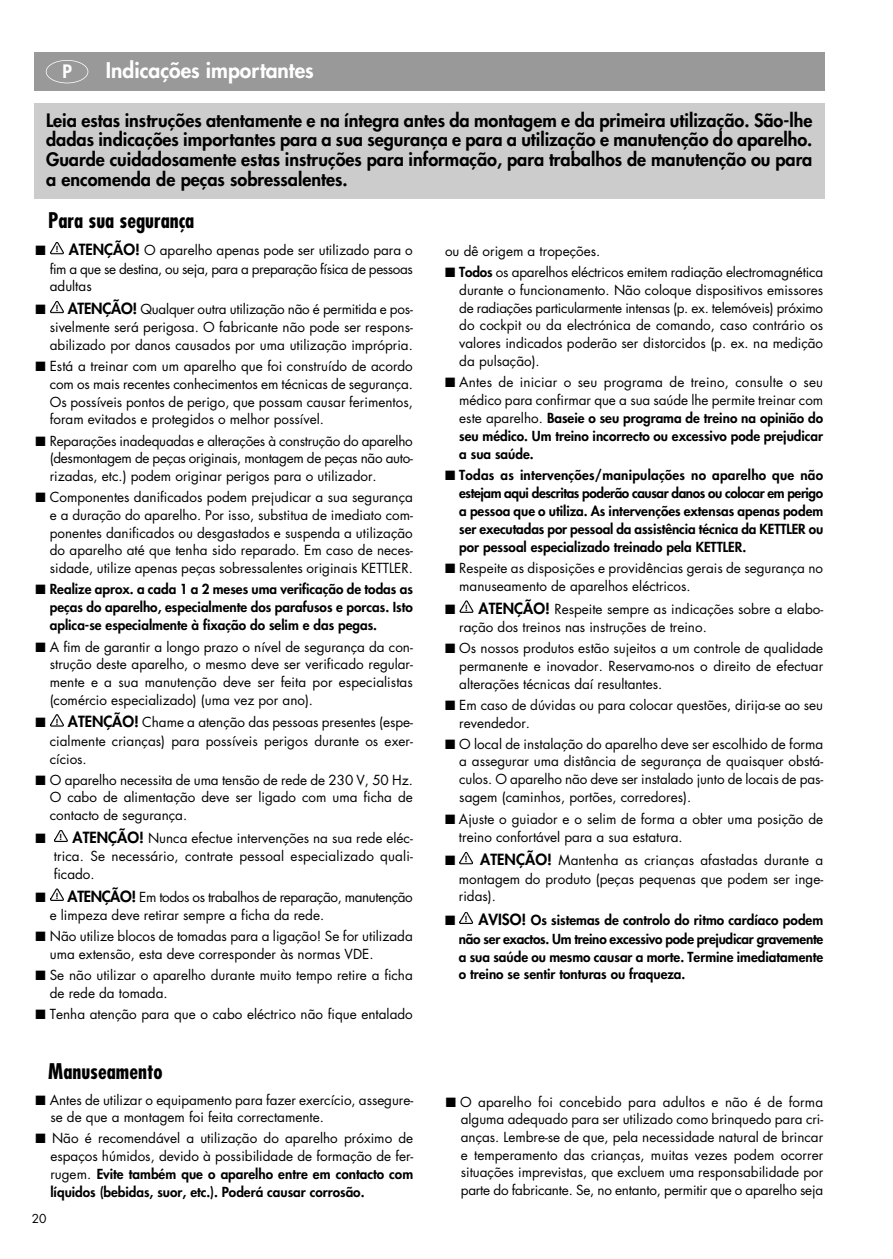
<style>
.page{position:relative;width:893px;height:1259px;background:#fff}
.page>*{position:absolute;margin:0;border:0;box-sizing:border-box;transform-origin:0 0}
.t1{font:700 condensed 21px "Futura";color:#000}
.t2{font:800 21px "Futura CE";color:#fff}
.t3{font:800 18px/19.8px "Futura CE";color:#000;text-align:justify}
.t4{font:800 18px "Futura";color:#fff}
.t5{font:13.5px/17.7px "Futura CE";color:#000;text-align:justify}
.t6{font:800 13.5px/18px "Futura CE";color:#000;text-align:justify}
.t7{font:13.5px/18.5px "Futura CE";letter-spacing:-.025em;color:#000}
.t8{font:12px "Futura";color:#000}
.t9{font:800 8.1px "Futura";color:#000}
.s1{font-weight:800;font-size:15px}
.s2{font-weight:800}
.s3{font-size:15px}
</style>
<div class="page">
<div style="left:34px;top:52px;width:791px;height:39px;background:#999"></div>
<div style="left:34px;top:103px;width:791px;height:96px;background:#ccc"></div>
<svg style="left:51px;top:889px;width:12px;height:11px"></svg>
<svg style="left:51px;top:714px;width:12px;height:12px"></svg>
<svg style="left:51px;top:301px;width:12px;height:12px"></svg>
<svg style="left:51px;top:242px;width:12px;height:12px"></svg>
<svg style="left:54px;top:830px;width:13px;height:11px"></svg>
<svg style="left:460px;top:912px;width:13px;height:11px"></svg>
<svg style="left:460px;top:852px;width:13px;height:12px"></svg>
<svg style="left:460px;top:601px;width:13px;height:11px"></svg>
<div style="left:46px;top:60px;width:42px;height:23px;border:2px solid #fff;border-radius:50%"></div>
<h1 class="t2" style="left:106px;top:60px;width:209px">Indicações importantes</h1>
<p class="t3" style="left:46px;top:111px;width:768px">Leia estas instruções atentamente e na íntegra antes da montagem e da primeira utilização. São-lhe dadas indicações importantes para a sua segurança e para a utilização e manutenção do aparelho.<br>Guarde cuidadosamente estas instruções para informação, para trabalhos de manutenção ou para a encomenda de peças sobressalentes.</p>
<h2 class="t4" style="left:63px;top:63px;width:11px">P</h2>
<h1 class="t1" style="left:48px;top:211px;width:148px">Para sua segurança</h1>
<p class="t5" style="left:50px;top:242px;width:365px;line-height:18.1px;text-indent:-14px">■ <span class="s1">ATENÇÃO!</span> O aparelho apenas pode ser utilizado para o fim a que se destina, ou seja, para a preparação física de pessoas adultas</p>
<p class="t5" style="left:50px;top:301px;width:365px;line-height:18.1px;text-indent:-14px">■ <span class="s1">ATENÇÃO!</span> Qualquer outra utilização não é permitida e pos&shy;sivelmente será perigosa. O fabricante não pode ser respons&shy;abilizado por danos causados por uma utilização imprópria.</p>
<p class="t5" style="left:50px;top:358px;width:365px;text-indent:-14px">■ Está a treinar com um aparelho que foi construído de acordo com os mais recentes conhecimentos em técnicas de segurança.<br>Os possíveis pontos de perigo, que possam causar ferimentos, foram evitados e protegidos o melhor possível.</p>
<p class="t5" style="left:50px;top:433px;width:365px;text-indent:-14px">■ Reparações inadequadas e alterações à construção do aparelho (desmontagem de peças originais, montagem de peças não auto&shy;rizadas, etc.) podem originar perigos para o utilizador.</p>
<p class="t5" style="left:50px;top:489px;width:365px;text-indent:-14px">■ Componentes danificados podem prejudicar a sua segurança e a duração do aparelho. Por isso, substitua de imediato com&shy;ponentes danificados ou desgastados e suspenda a utilização do aparelho até que tenha sido reparado. Em caso de neces&shy;sidade, utilize apenas peças sobressalentes originais KETTLER.</p>
<p class="t6" style="left:50px;top:581px;width:365px;text-indent:-14px">■ Realize aprox. a cada 1 a 2 meses uma verificação de todas as peças do aparelho, especialmente dos parafusos e porcas. Isto aplica-se especialmente à fixação do selim e das pegas.</p>
<p class="t5" style="left:50px;top:639px;width:365px;text-indent:-14px">■ A fim de garantir a longo prazo o nível de segurança da con&shy;strução deste aparelho, o mesmo deve ser verificado regular&shy;mente e a sua manutenção deve ser feita por especialistas (comércio especializado) (uma vez por ano).</p>
<p class="t5" style="left:50px;top:714px;width:365px;line-height:18.1px;text-indent:-14px">■ <span class="s1">ATENÇÃO!</span> Chame a atenção das pessoas presentes (espe&shy;cialmente crianças) para possíveis perigos durante os exer&shy;cícios.</p>
<p class="t5" style="left:50px;top:772px;width:365px;text-indent:-14px">■ O aparelho necessita de uma tensão de rede de 230 V, 50 Hz.<br>O cabo de alimentação deve ser ligado com uma ficha de contacto de segurança.</p>
<p class="t5" style="left:54px;top:830px;width:361px;line-height:18.1px;text-indent:-18px">■ <span class="s1">ATENÇÃO!</span> Nunca efectue intervenções na sua rede eléc&shy;trica. Se necessário, contrate pessoal especializado quali&shy;ficado.</p>
<p class="t7" style="left:50px;top:888px;width:365px;text-indent:-14px">■ <span class="s1">ATENÇÃO!</span> Em todos os trabalhos de reparação, manutenção e limpeza deve retirar sempre a ficha da rede.</p>
<p class="t5" style="left:50px;top:928px;width:365px;text-indent:-14px">■ Não utilize blocos de tomadas para a ligação! Se for utilizada uma extensão, esta deve corresponder às normas VDE.</p>
<p class="t5" style="left:50px;top:967px;width:365px;text-indent:-14px">■ Se não utilizar o aparelho durante muito tempo retire a ficha de rede da tomada.</p>
<p class="t5" style="left:36px;top:1006px;width:379px">■ Tenha atenção para que o cabo eléctrico não fique entalado</p>
<p class="t9" style="left:56px;top:245px;width:4px">!</p>
<p class="t9" style="left:56px;top:304px;width:4px">!</p>
<p class="t9" style="left:56px;top:717px;width:4px">!</p>
<p class="t9" style="left:60px;top:833px;width:4px">!</p>
<p class="t9" style="left:56px;top:892px;width:4px">!</p>
<h1 class="t1" style="left:48px;top:1062px;width:116px">Manuseamento</h1>
<p class="t5" style="left:50px;top:1092px;width:364px;text-indent:-15px">■ Antes de utilizar o equipamento para fazer exercício, assegure&shy;se de que a montagem foi feita correctamente.</p>
<p class="t5" style="left:50px;top:1130px;width:364px;text-indent:-15px">■ Não é recomendável a utilização do aparelho próximo de espaços húmidos, devido à possibilidade de formação de fer&shy;rugem. <span class="s2">Evite também que o aparelho entre em contacto com líquidos (bebidas, suor, etc.). Poderá causar corrosão.</span></p>
<p class="t8" style="left:32px;top:1213px;width:16px">20</p>
<p class="t5" style="left:445px;top:243px;width:157px">ou dê origem a tropeções.</p>
<p class="t5" style="left:459px;top:264px;width:365px;text-indent:-14px">■ <span class="s2">Todos</span> os aparelhos eléctricos emitem radiação electromagnética durante o funcionamento. Não coloque dispositivos emissores de radiações particularmente intensas (p. ex. telemóveis) próximo do cockpit ou da electrónica de comando, caso contrário os valores indicados poderão ser distorcidos (p. ex. na medição da pulsação).</p>
<p class="t5" style="left:459px;top:374px;width:365px;text-indent:-14px">■ Antes de iniciar o seu programa de treino, consulte o seu médico para confirmar que a sua saúde lhe permite treinar com este aparelho. <span class="s2">Baseie o seu programa de treino na opinião do seu médico. Um treino incorrecto ou excessivo pode prejudicar a sua saúde.</span></p>
<p class="t6" style="left:459px;top:467px;width:365px;text-indent:-14px">■ Todas as intervenções/manipulações no aparelho que não estejam aqui descritas poderão causar danos ou colocar em perigo a pessoa que o utiliza. As intervenções extensas apenas podem ser executadas por pessoal da assistência técnica da KETTLER ou por pessoal especializado treinado pela KETTLER.</p>
<p class="t5" style="left:459px;top:560px;width:365px;text-indent:-14px">■ Respeite as disposições e providências gerais de segurança no manuseamento de aparelhos eléctricos.</p>
<p class="t5" style="left:459px;top:600px;width:365px;line-height:18.5px;text-indent:-14px">■ <span class="s1">ATENÇÃO!</span> Respeite sempre as indicações sobre a elabo&shy;ração dos treinos nas instruções de treino.</p>
<p class="t5" style="left:459px;top:640px;width:365px;text-indent:-14px">■ Os nossos produtos estão sujeitos a um controle de qualidade permanente e inovador. Reservamo-nos o direito de efectuar alterações técnicas daí resultantes.</p>
<p class="t5" style="left:459px;top:697px;width:365px;text-indent:-14px">■ Em caso de dúvidas ou para colocar questões, dirija-se ao seu revendedor.</p>
<p class="t5" style="left:459px;top:736px;width:365px;text-indent:-14px">■ O local de instalação do aparelho deve ser escolhido de forma a assegurar uma distância de segurança de quaisquer obstá&shy;culos. O aparelho não deve ser instalado junto de locais de pas&shy;sagem (caminhos, portões, corredores).</p>
<p class="t5" style="left:459px;top:811px;width:366px;text-indent:-14px">■ Ajuste o guiador e o selim de forma a obter uma posição de treino confortável para a sua estatura.</p>
<p class="t5" style="left:459px;top:852px;width:366px;line-height:18.1px;text-indent:-14px">■ <span class="s1">ATENÇÃO!</span> Mantenha as crianças afastadas durante a montagem do produto (peças pequenas que podem ser inge&shy;ridas).</p>
<p class="t6" style="left:459px;top:911px;width:366px;text-indent:-14px">■ <span class="s3">AVISO!</span> Os sistemas de controlo do ritmo cardíaco podem não ser exactos. Um treino excessivo pode prejudicar gravemente a sua saúde ou mesmo causar a morte. Termine imediatamente o treino se sentir tonturas ou fraqueza.</p>
<p class="t9" style="left:465px;top:604px;width:4px">!</p>
<p class="t9" style="left:465px;top:855px;width:4px">!</p>
<p class="t9" style="left:465px;top:915px;width:4px">!</p>
<p class="t5" style="left:461px;top:1093px;width:364px;text-indent:-15px">■ O aparelho foi concebido para adultos e não é de forma alguma adequado para ser utilizado como brinquedo para cri&shy;anças. Lembre-se de que, pela necessidade natural de brincar e temperamento das crianças, muitas vezes podem ocorrer situações imprevistas, que excluem uma responsabilidade por parte do fabricante. Se, no entanto, permitir que o aparelho seja</p>
</div>
